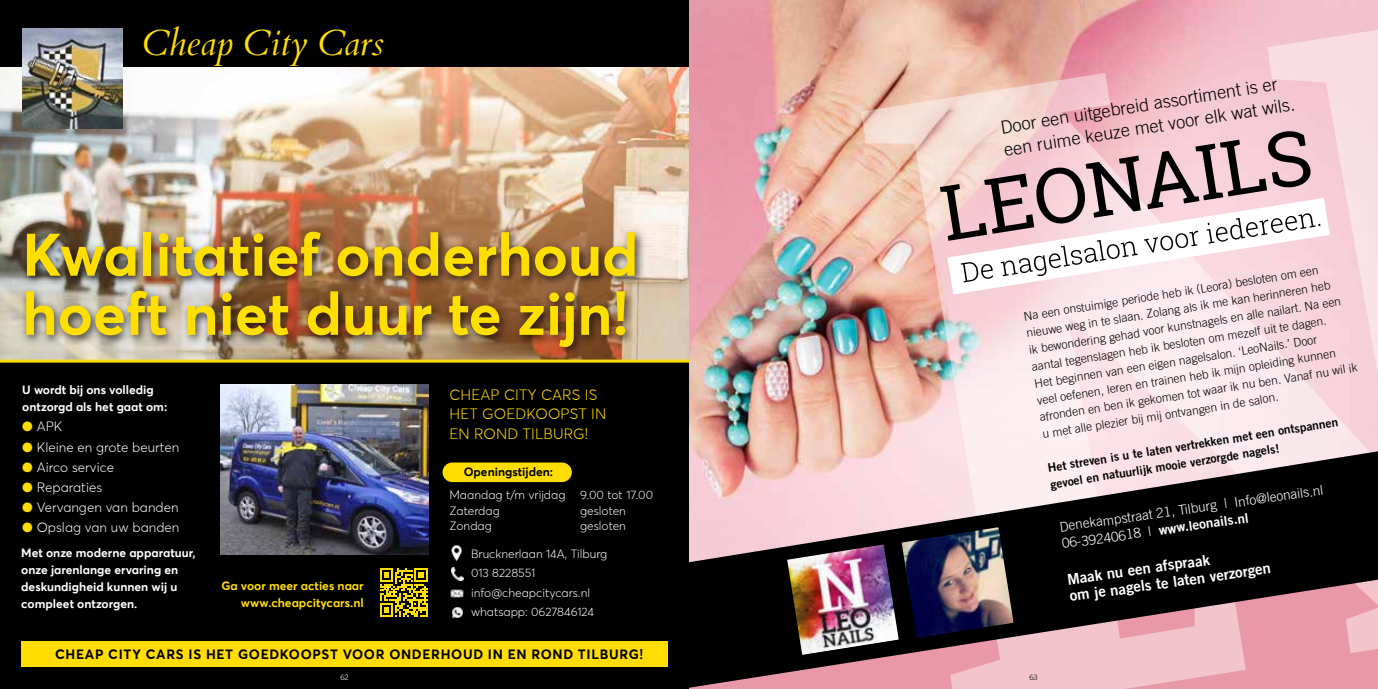
<style>
.page{position:relative;width:1378px;height:689px;background:#fff}
.page>*{position:absolute;margin:0;border:0;box-sizing:border-box;transform-origin:0 0}
.t1{font:700 59.1px/59.1px "Averta Std";color:#ffdf00}
.t2{font:italic 36px "Cardo";color:#fd0}
.t3{font:300 18px/22.5px "Trade Gothic LT Std";color:#000}
.t4{font:300 15px/19.5px "Averta Std";letter-spacing:.01em;color:#fd0}
.t5{font:15px/17px "Trade Gothic LT Std Bd 2";color:#fff}
.t6{font:300 13.5px "Averta Std";color:#fff}
.t7{font:700 13.5px "Averta Std";letter-spacing:.05em;color:#000}
.t8{font:300 13.5px "Trade Gothic LT Std";color:#fff}
.t9{font:13.5px "Trade Gothic LT Std Bd 2";color:#fff}
.t10{font:300 12px/17px "Trade Gothic LT Std";color:#000}
.t11{font:300 12px/19.5px "Averta Std";color:#fff}
.t12{font:700 12px/17px "Averta Std";color:#fff}
.t13{font:12px/17px "Trade Gothic LT Std Bd 2";color:#000}
.t14{font:700 12px/17px "Averta Std";color:#fd0;text-align:right}
.t15{font:700 12px "Averta Std";color:#000}
.t16{font:300 7.5px "Trade Gothic LT Std";color:#fff}
.t17{font:300 7.5px "Trade Gothic LT Std";color:#000}
.s1{color:#fd0}
.s2{font-family:"Trade Gothic LT Std";font-weight:300}
</style>
<div class="page">
<img style="left:689px;top:0;width:689px;height:451px">
<svg style="left:861px;top:14px;width:517px;height:675px;background:#f1cece"></svg>
<svg style="left:689px;top:451px;width:689px;height:237px;background:#856a6f"></svg>
<img style="left:784px;top:525px;width:232px;height:132px">
<svg style="left:947px;top:198px;width:382px;height:96px"></svg>
<svg style="left:940px;top:131px;width:371px;height:110px;background:#caafb3"></svg>
<div style="left:0;top:0;width:689px;height:689px;background:#000"></div>
<div style="left:442px;top:462px;width:130px;height:20px;background:#fd0;border-radius:10px"></div>
<img style="left:451px;top:544px;width:12px;height:18px">
<svg style="left:451px;top:568px;width:13px;height:12px"></svg>
<svg style="left:451px;top:589px;width:12px;height:9px"></svg>
<svg style="left:452px;top:607px;width:11px;height:11px"></svg>
<svg style="left:380px;top:568px;width:48px;height:48px"></svg>
<div style="left:21px;top:641px;width:647px;height:26px;background:#fd0"></div>
<img style="left:0;top:67px;width:689px;height:292px">
<div style="left:20px;top:227px;width:626px;height:131px;background:#000;opacity:.75"></div>
<img style="left:22px;top:29px;width:100px;height:99px">
<hr style="left:0;top:359px;width:689px;height:3px;background:#ffdf00">
<img style="left:220px;top:385px;width:208px;height:170px">
<h2 class="t2" style="left:142px;top:22px;width:243px">Cheap City Cars</h2>
<h1 class="t1" style="left:22px;top:224px;width:618px">Kwalitatief onderhoud hoeft niet duur te zijn!</h1>
<p class="t12" style="left:22px;top:381px;width:146px">U wordt bij ons volledig ontzorgd als het gaat om:</p>
<p class="t6" style="left:22px;top:418px;width:42px"><span class="s1">●</span> APK</p>
<p class="t6" style="left:22px;top:438px;width:158px"><span class="s1">●</span> Kleine en grote beurten</p>
<p class="t6" style="left:22px;top:458px;width:93px"><span class="s1">●</span> Airco service</p>
<p class="t6" style="left:22px;top:478px;width:82px"><span class="s1">●</span> Reparaties</p>
<p class="t6" style="left:22px;top:499px;width:158px"><span class="s1">●</span> Vervangen van banden</p>
<p class="t6" style="left:22px;top:519px;width:159px"><span class="s1">●</span> Opslag van uw banden</p>
<p class="t4" style="left:450px;top:385px;width:158px">CHEAP CITY CARS IS<br>HET GOEDKOOPST IN<br>EN ROND TILBURG!</p>
<p class="t15" style="left:464px;top:464px;width:91px">Openingstijden:</p>
<p class="t11" style="left:449px;top:488px;width:205px;line-height:15px">Maandag t/m vrijdag 9.00 tot 17.00<br>Zaterdag</p>
<p class="t11" style="left:580px;top:500px;width:47px">gesloten</p>
<p class="t11" style="left:449px;top:515px;width:44px">Zondag</p>
<p class="t11" style="left:580px;top:515px;width:47px">gesloten</p>
<p class="t12" style="left:21px;top:544px;width:176px">Met onze moderne apparatuur, onze jarenlange ervaring en deskundigheid kunnen wij u compleet ontzorgen.</p>
<p class="t11" style="left:471px;top:543px;width:138px">Brucknerlaan 14A, Tilburg<br>013 8228551 info@cheapcitycars.nl whatsapp: 0627846124</p>
<p class="t14" style="left:221px;top:577px;width:144px">Ga voor meer acties naar www.cheapcitycars.nl</p>
<p class="t7" style="left:55px;top:645px;width:589px">CHEAP CITY CARS IS HET GOEDKOOPST VOOR ONDERHOUD IN EN ROND TILBURG!</p>
<h3 class="t3" style="left:999px;top:116px;width:296px;rotate:-9deg">Door een uitgebreid assortiment is er een ruime keuze met voor elk wat wils.</h3>
<p class="t10" style="left:1022px;top:308px;width:323px;rotate:-9deg">Na een onstuimige periode heb ik (Leora) besloten om een nieuwe weg in te slaan. Zolang als ik me kan herinneren heb<br>ik bewondering gehad voor kunstnagels en alle nailart. Na een aantal tegenslagen heb ik besloten om mezelf uit te dagen.<br>Het beginnen van een eigen nagelsalon. ‘LeoNails.’ Door<br>veel oefenen, leren en trainen heb ik mijn opleiding kunnen afronden en ben ik gekomen tot waar ik nu ben. Vanaf nu wil ik u met alle plezier bij mij ontvangen in de salon.</p>
<p class="t13" style="left:1046px;top:459px;width:295px;rotate:-9deg">Het streven is u te laten vertrekken met een ontspannen gevoel en natuurlijk mooie verzorgde nagels!</p>
<p class="t8" style="left:1058px;top:519px;width:268px;rotate:-8deg">Denekampstraat 21, Tilburg | Info@leonails.nl</p>
<p class="t9" style="left:1061px;top:535px;width:190px;rotate:-8deg"><span class="s2">06-39240618 |</span> www.leonails.nl</p>
<p class="t5" style="left:1066px;top:570px;width:204px;rotate:-8deg">Maak nu een afspraak<br>om je nagels te laten verzorgen</p>
<p class="t16" style="left:340px;top:672px;width:10px">62</p>
<p class="t17" style="left:1029px;top:672px;width:10px">63</p>
</div>
